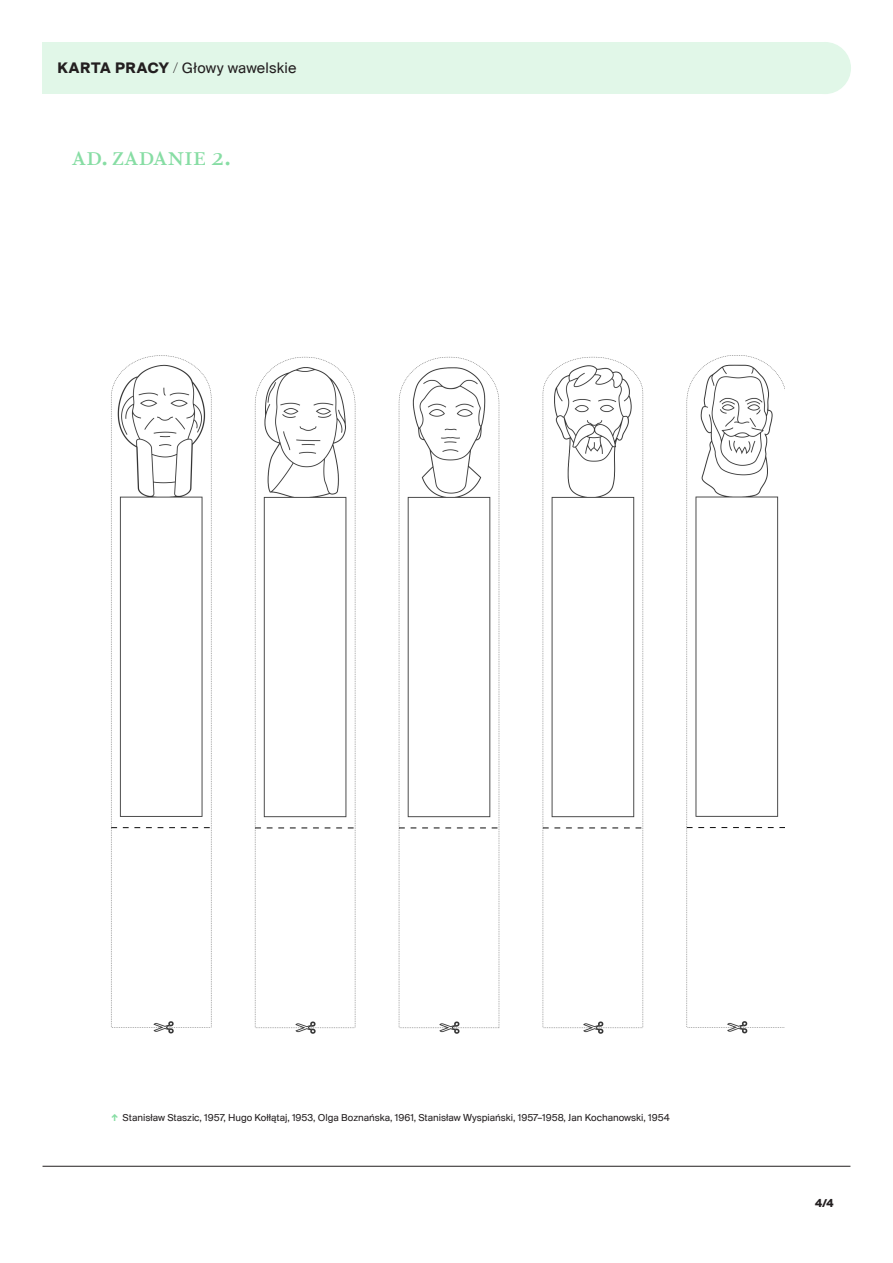
<style>
.page{position:relative;width:893px;height:1263px;background:#fff}
.page>*{position:absolute;margin:0;border:0;box-sizing:border-box;transform-origin:0 0}
.polecenie{font:24px "Romain BP Text";color:#87dda4}
.karta_pracy{font:15.75px "Suisse BP Intl";letter-spacing:.01em;color:#231f20}
.metryka{font:700 12px "Suisse BP Intl";color:#231f20}
.metryka-2{font:10.5px "Suisse BP Intl";color:#231f20}
.s1{font-weight:700}
.s2{font-weight:100}
.s3{font-weight:700;color:#87dda4}
</style>
<div class="page">
<hr style="left:43px;top:1166px;width:807px;height:1px;background:#231f20">
<div style="left:43px;top:43px;width:782px;height:51px;background:#e1f7e8"></div>
<div style="left:799px;top:42px;width:52px;height:52px;background:#e1f7e8;border-radius:50%"></div>
<img style="left:111px;top:355px;width:673px;height:678px">
<p class="karta_pracy" style="left:57px;top:59px;width:241px"><span class="s1">KARTA PRACY</span> <span class="s2">/</span> Głowy wawelskie</p>
<p class="polecenie" style="left:72px;top:135px;width:160px">ad. zadanie 2.</p>
<p class="metryka-2" style="left:111px;top:1111px;width:560px"><span class="s3">↑</span> Stanisław Staszic, 1957, Hugo Kołłątaj, 1953, Olga Boznańska, 1961, Stanisław Wyspiański, 1957–1958, Jan Kochanowski, 1954</p>
<p class="metryka" style="left:815px;top:1196px;width:20px">4/4</p>
</div>
